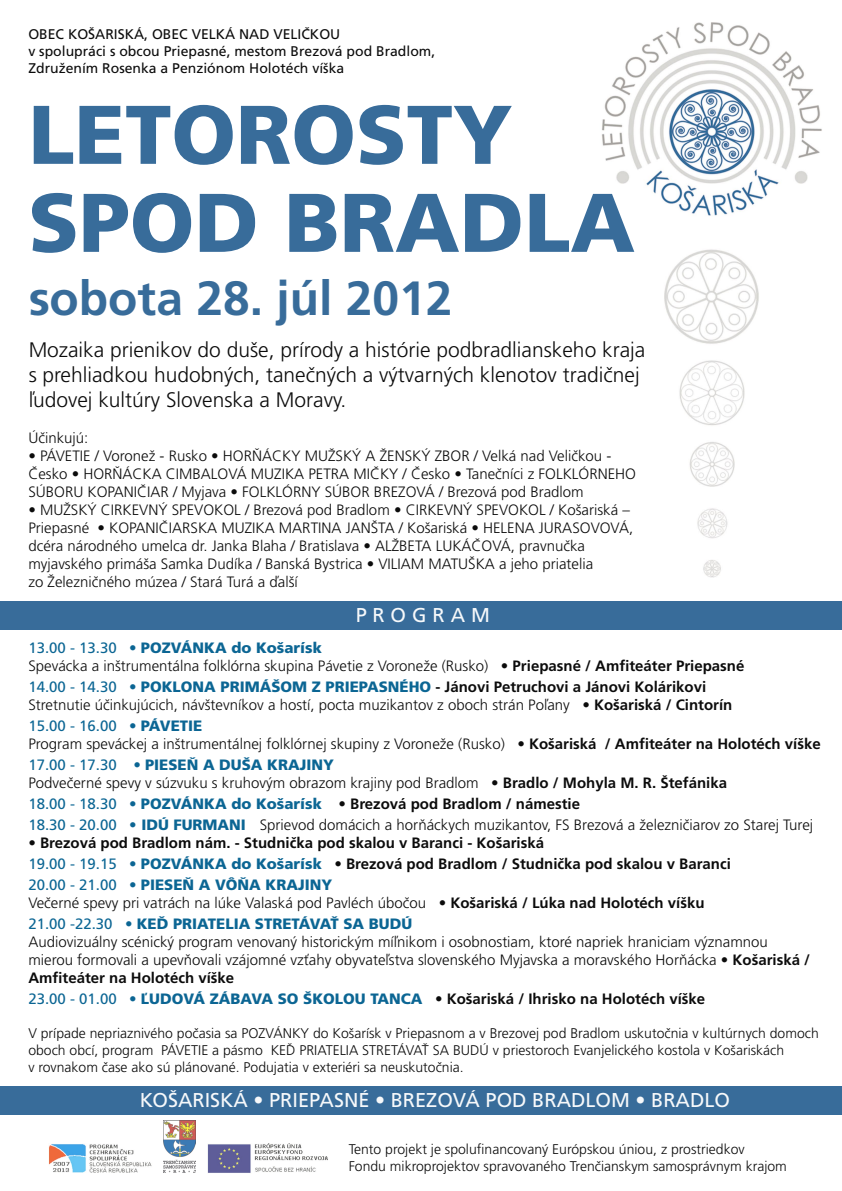
<style>
.page{position:relative;width:842px;height:1191px;background:#fff}
.page>*{position:absolute;margin:0;border:0;box-sizing:border-box;transform-origin:0 0}
.t1{font:900 83px/88px "Frutiger CE";color:#296193}
.t2{font:700 48px "Frutiger CE";color:#296193}
.t3{font:300 21px/25.2px "Frutiger CE";color:#000}
.t4{font:20px "Frutiger CE";color:#fff}
.t5{font:20px "Frutiger CE";letter-spacing:.3em;color:#fff}
.t6{font:300 15px/18px "Frutiger CE";color:#000}
.t7{font:700 15px/21px "Frutiger CE";color:#000}
.t8{font:300 14px/16.8px "Frutiger CE";color:#000}
.t9{font:14px/16.8px "Frutiger CE";color:#000}
.s1{font-weight:400;color:#005f8f}
.s2{font-weight:900;color:#005f8f}
.s3{font-weight:700}
.s4{font-weight:300}
</style>
<div class="page">
<img style="left:602px;top:22px;width:220px;height:556px">
<div style="left:0;top:601px;width:842px;height:28px;background:#386c9a"></div>
<div style="left:0;top:1086px;width:842px;height:28px;background:#386c9a"></div>
<img style="left:48px;top:1144px;width:104px;height:29px">
<img style="left:208px;top:1143px;width:120px;height:30px">
<img style="left:163px;top:1120px;width:33px;height:52px">
<p class="t9" style="left:28px;top:26px;width:408px">OBEC KOŠARISKÁ, OBEC VELKÁ NAD VELIČKOU<br>v spolupráci s obcou Priepasné, mestom Brezová pod Bradlom,<br>Združením Rosenka a Penziónom Holotéch víška</p>
<h1 class="t1" style="left:28px;top:91px;width:608px">LETOROSTY<br>SPOD BRADLA</h1>
<h2 class="t2" style="left:28px;top:271px;width:426px">sobota 28. júl 2012</h2>
<h3 class="t3" style="left:28px;top:337px;width:618px">Mozaika prienikov do duše, prírody a histórie podbradlianskeho kraja s prehliadkou hudobných, tanečných a výtvarných klenotov tradičnej ľudovej kultúry Slovenska a Moravy.</h3>
<p class="t6" style="left:28px;top:428px;width:62px">Účinkujú:</p>
<p class="t6" style="left:28px;top:446px;width:609px">• PÁVETIE / Voronež - Rusko • HORŇÁCKY MUŽSKÝ A ŽENSKÝ ZBOR / Velká nad Veličkou -<br>Česko • HORŇÁCKA CIMBALOVÁ MUZIKA PETRA MIČKY / Česko • Tanečníci z FOLKLÓRNEHO<br>SÚBORU KOPANIČIAR / Myjava • FOLKLÓRNY SÚBOR BREZOVÁ / Brezová pod Bradlom</p>
<p class="t6" style="left:28px;top:500px;width:606px">• MUŽSKÝ CIRKEVNÝ SPEVOKOL / Brezová pod Bradlom • CIRKEVNÝ SPEVOKOL / Košariská – Priepasné • KOPANIČIARSKA MUZIKA MARTINA JANŠTA / Košariská • HELENA JURASOVOVÁ, dcéra národného umelca dr. Janka Blaha / Bratislava • ALŽBETA LUKÁČOVÁ, pravnučka myjavského primáša Samka Dudíka / Banská Bystrica • VILIAM MATUŠKA a jeho priatelia<br>zo Železničného múzea / Stará Turá a ďalší</p>
<h3 class="t5" style="left:355px;top:604px;width:136px">PROGRAM</h3>
<p class="t6" style="left:28px;top:638px;width:717px"><span class="s1">13.00 - 13.30 •</span> <span class="s2">POZVÁNKA do Košarísk<br></span>Spevácka a inštrumentálna folklórna skupina Pávetie z Voroneže (Rusko) • <span class="s3">Priepasné / Amfiteáter Priepasné</span></p>
<p class="t6" style="left:28px;top:677px;width:705px"><span class="s1">14.00 - 14.30 •</span> <span class="s2">POKLONA PRIMÁŠOM Z PRIEPASNÉHO</span> <span class="s3">- Jánovi Petruchovi a Jánovi Kolárikovi<br></span>Stretnutie účinkujúcich, návštevníkov a hostí, pocta muzikantov z oboch strán Poľany • <span class="s3">Košariská / Cintorín</span></p>
<p class="t6" style="left:28px;top:716px;width:794px"><span class="s1">15.00 - 16.00 •</span> <span class="s2">PÁVETIE<br></span>Program speváckej a inštrumentálnej folklórnej skupiny z Voroneže (Rusko) • <span class="s3">Košariská / Amfiteáter na Holotéch víške</span></p>
<p class="t6" style="left:28px;top:755px;width:700px"><span class="s1">17.00 - 17.30 •</span> <span class="s2">PIESEŇ A DUŠA KRAJINY<br></span>Podvečerné spevy v súzvuku s kruhovým obrazom krajiny pod Bradlom • <span class="s3">Bradlo / Mohyla M. R. Štefánika</span></p>
<p class="t6" style="left:28px;top:793px;width:786px;line-height:21px"><span class="s1">18.00 - 18.30 •</span> <span class="s2">POZVÁNKA do Košarísk</span> • <span class="s3">Brezová pod Bradlom / námestie<br></span><span class="s1">18.30 - 20.00</span> <span class="s2">• IDÚ FURMANI</span> Sprievod domácich a horňáckych muzikantov, FS Brezová a železničiarov zo Starej Turej</p>
<p class="t7" style="left:28px;top:832px;width:704px">• Brezová pod Bradlom nám. - Studnička pod skalou v Baranci - Košariská<br><span class="s1">19.00 - 19.15 •</span> <span class="s2">POZVÁNKA do Košarísk</span> <span class="s4">•</span> Brezová pod Bradlom / Studnička pod skalou v Baranci<br><span class="s1">20.00 - 21.00 •</span> <span class="s2">PIESEŇ A VÔŇA KRAJINY</span></p>
<p class="t6" style="left:28px;top:892px;width:678px;line-height:21px">Večerné spevy pri vatrách na lúke Valaská pod Pavléch úbočou • <span class="s3">Košariská / Lúka nad Holotéch víšku<br></span><span class="s1">21.00 -22.30 •</span> <span class="s2">KEĎ PRIATELIA STRETÁVAŤ SA BUDÚ</span></p>
<p class="t6" style="left:28px;top:932px;width:783px">Audiovizuálny scénický program venovaný historickým míľnikom i osobnostiam, ktoré napriek hraniciam významnou mierou formovali a upevňovali vzájomné vzťahy obyvateľstva slovenského Myjavska a moravského Horňácka • <span class="s3">Košariská /<br>Amfiteáter na Holotéch víške</span></p>
<p class="t7" style="left:28px;top:988px;width:678px"><span class="s1">23.00 - 01.00 •</span> <span class="s2">ĽUDOVÁ ZÁBAVA SO ŠKOLOU TANCA</span> <span class="s4">•</span> Košariská / Ihrisko na Holotéch víške</p>
<p class="t8" style="left:28px;top:1025px;width:792px">V prípade nepriaznivého počasia sa POZVÁNKY do Košarísk v Priepasnom a v Brezovej pod Bradlom uskutočnia v kultúrnych domoch oboch obcí, program PÁVETIE a pásmo KEĎ PRIATELIA STRETÁVAŤ SA BUDÚ v priestoroch Evanjelického kostola v Košariskách<br>v rovnakom čase ako sú plánované. Podujatia v exteriéri sa neuskutočnia.</p>
<h3 class="t4" style="left:139px;top:1089px;width:592px">KOŠARISKÁ • PRIEPASNÉ • BREZOVÁ POD BRADLOM • BRADLO</h3>
<p class="t8" style="left:349px;top:1140px;width:440px">Tento projekt je spolufinancovaný Európskou úniou, z prostriedkov<br>Fondu mikroprojektov spravovaného Trenčianskym samosprávnym krajom</p>
</div>
